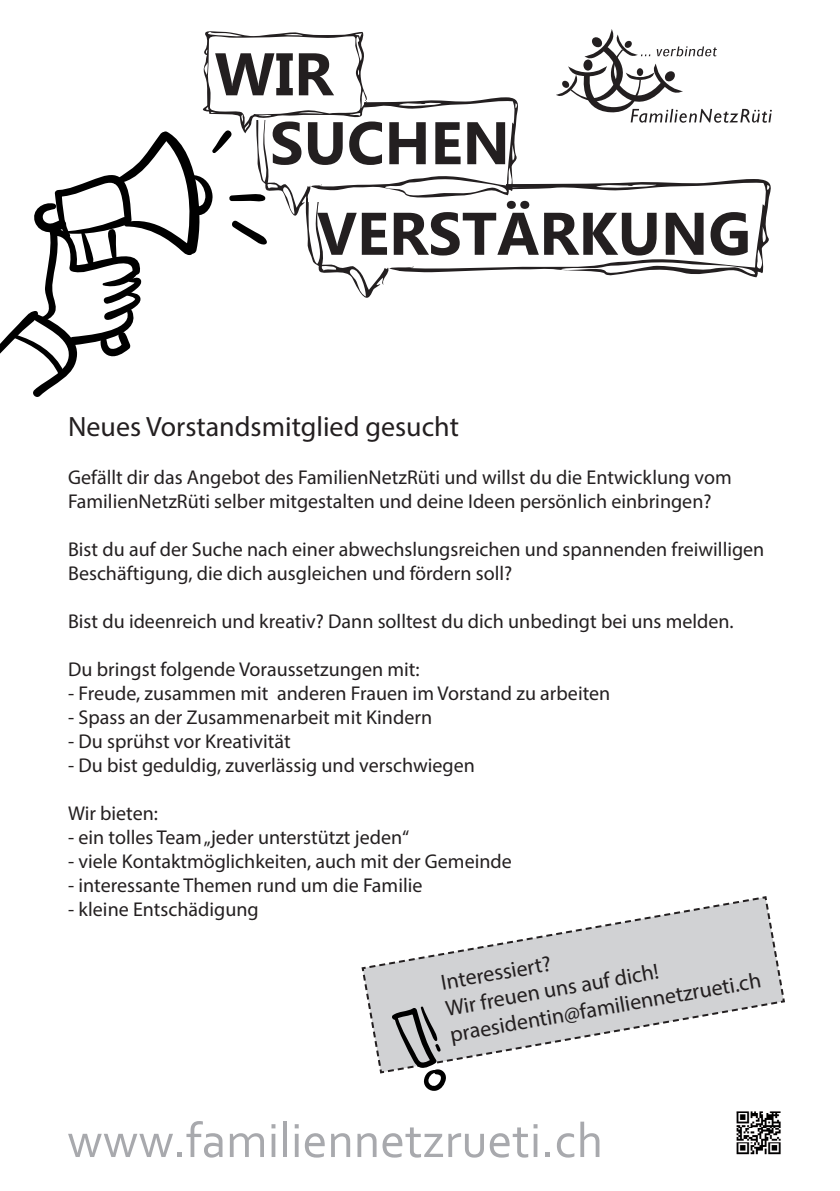
<style>
.page{position:relative;width:840px;height:1191px;background:#fff}
.page>*{position:absolute;margin:0;border:0;box-sizing:border-box;transform-origin:0 0}
.t1{font:700 60px "Microsoft Phags Pa";color:#231f20}
.t2{font:50px "Corbel";color:#a8a9ad}
.t3{font:28px "Myriad Pro";color:#231f20}
.t4{font:22px "Myriad Pro";color:#231f20}
.t5{font:20px/24px "Myriad Pro";color:#231f20}
</style>
<div class="page">
<svg style="left:556px;top:29px;width:215px;height:94px"></svg>
<img style="left:736px;top:1111px;width:45px;height:44px">
<svg style="left:361px;top:896px;width:423px;height:195px"></svg>
<svg style="left:523px;top:179px;width:248px;height:99px"></svg>
<svg style="left:0;top:31px;width:523px;height:366px"></svg>
<p class="t1" style="left:214px;top:31px;width:120px">WIR</p>
<p class="t1" style="left:270px;top:100px;width:241px">SUCHEN</p>
<p class="t1" style="left:317px;top:191px;width:435px">VERSTÄRKUNG</p>
<p class="t3" style="left:68px;top:409px;width:392px">Neues Vorstandsmitglied gesucht</p>
<p class="t5" style="left:68px;top:464px;width:664px">Gefällt dir das Angebot des FamilienNetzRüti und willst du die Entwicklung vom<br>FamilienNetzRüti selber mitgestalten und deine Ideen persönlich einbringen?</p>
<p class="t5" style="left:68px;top:536px;width:697px">Bist du auf der Suche nach einer abwechslungsreichen und spannenden freiwilligen<br>Beschäftigung, die dich ausgleichen und fördern soll?</p>
<p class="t5" style="left:68px;top:608px;width:666px">Bist du ideenreich und kreativ? Dann solltest du dich unbedingt bei uns melden.</p>
<p class="t5" style="left:68px;top:656px;width:353px">Du bringst folgende Voraussetzungen mit:</p>
<p class="t5" style="left:68px;top:680px;width:543px">- Freude, zusammen mit anderen Frauen im Vorstand zu arbeiten</p>
<p class="t5" style="left:68px;top:704px;width:365px">- Spass an der Zusammenarbeit mit Kindern</p>
<p class="t5" style="left:68px;top:728px;width:224px">- Du sprühst vor Kreativität</p>
<p class="t5" style="left:68px;top:752px;width:408px">- Du bist geduldig, zuverlässig und verschwiegen</p>
<p class="t5" style="left:68px;top:800px;width:91px">Wir bieten:</p>
<p class="t5" style="left:68px;top:824px;width:342px">- ein tolles Team „jeder unterstützt jeden“</p>
<p class="t5" style="left:68px;top:848px;width:445px">- viele Kontaktmöglichkeiten, auch mit der Gemeinde</p>
<p class="t5" style="left:68px;top:872px;width:355px">- interessante Themen rund um die Familie</p>
<p class="t5" style="left:68px;top:896px;width:192px">- kleine Entschädigung</p>
<p class="t4" style="left:438px;top:969px;width:113px;rotate:-10deg">Interessiert?</p>
<p class="t4" style="left:443px;top:995px;width:217px;rotate:-10deg">Wir freuen uns auf dich!</p>
<p class="t4" style="left:447px;top:1021px;width:316px;rotate:-10deg">praesidentin@familiennetzrueti.ch</p>
<h2 class="t2" style="left:67px;top:1109px;width:537px">www.familiennetzrueti.ch</h2>
</div>
